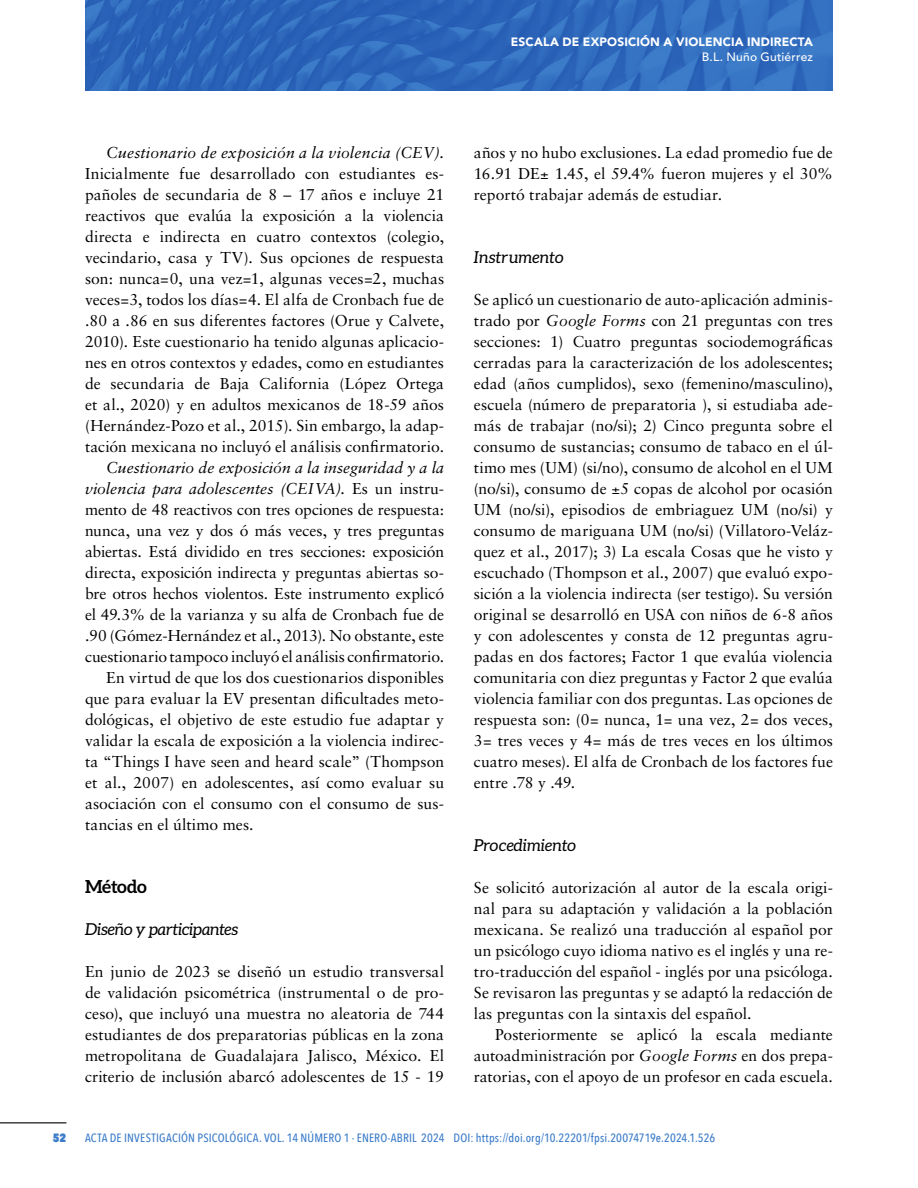
<style>
.page{position:relative;width:918px;height:1188px;background:#fff}
.page>*{position:absolute;margin:0;border:0;box-sizing:border-box;transform-origin:0 0}
.Subtitulos_1{font:700 18px "Aleo";letter-spacing:-.015em;color:#000}
.Subtitulos_2{font:italic 16.5px "Aleo";color:#000}
.Subtitulos_2A{font:italic 16.5px "Aleo";letter-spacing:-.01em;color:#000}
.TEXTO_PRIMER{font:15.75px/21px "Sabon LT Std";color:#000;text-align:justify}
.TEXTO{font:15.75px/21px "Sabon LT Std";color:#000;text-align:justify}
.t1{font:500 12px "Avenir Next Condensed";letter-spacing:.015em;color:#3c7cc9}
.t2{font:900 12px "Avenir LT Std";letter-spacing:.015em;color:#fff}
.t3{font:500 12px "Avenir LT Std";letter-spacing:.015em;color:#fff}
.t4{font:800 12px "Avenir Next Condensed";color:#3c7cc9}
.s1{font-style:italic}
</style>
<div class="page">
<img style="left:85px;top:0;width:748px;height:91px">
<hr style="left:0;top:1122px;width:66px;height:1px;background:#000">
<p class="t2" style="left:511px;top:35px;width:304px">ESCALA DE EXPOSICIÓN A VIOLENCIA INDIRECTA</p>
<p class="t3" style="left:702px;top:50px;width:113px">B.L. Nuño Gutiérrez</p>
<p class="TEXTO" style="left:85px;top:142px;width:361px;text-indent:21px"><span class="s1">Cuestionario de exposición a la violencia (CEV).<br></span>Inicialmente fue desarrollado con estudiantes es&shy;pañoles de secundaria de 8 – 17 años e incluye 21 reactivos que evalúa la exposición a la violencia directa e indirecta en cuatro contextos (colegio, vecindario, casa y TV). Sus opciones de respuesta son: nunca=0, una vez=1, algunas veces=2, muchas veces=3, todos los días=4. El alfa de Cronbach fue de .80 a .86 en sus diferentes factores (Orue y Calvete, 2010). Este cuestionario ha tenido algunas aplicacio&shy;nes en otros contextos y edades, como en estudiantes de secundaria de Baja California (López Ortega et al., 2020) y en adultos mexicanos de 18-59 años (Hernández-Pozo et al., 2015). Sin embargo, la adap&shy;tación mexicana no incluyó el análisis confirmatorio.</p>
<p class="TEXTO" style="left:85px;top:457px;width:361px;text-indent:21px"><span class="s1">Cuestionario de exposición a la inseguridad y a la violencia para adolescentes (CEIVA).</span> Es un instru&shy;mento de 48 reactivos con tres opciones de respuesta: nunca, una vez y dos ó más veces, y tres preguntas abiertas. Está dividido en tres secciones: exposición directa, exposición indirecta y preguntas abiertas so&shy;bre otros hechos violentos. Este instrumento explicó el 49.3% de la varianza y su alfa de Cronbach fue de .90 (Gómez-Hernández et al., 2013). No obstante, este cuestionario tampoco incluyó el análisis confirmatorio.</p>
<p class="TEXTO" style="left:85px;top:667px;width:361px;text-indent:21px">En virtud de que los dos cuestionarios disponibles que para evaluar la EV presentan dificultades meto&shy;dológicas, el objetivo de este estudio fue adaptar y validar la escala de exposición a la violencia indirec&shy;ta “Things I have seen and heard scale” (Thompson et al., 2007) en adolescentes, así como evaluar su asociación con el consumo con el consumo de sus&shy;tancias en el último mes.</p>
<p class="Subtitulos_1" style="left:85px;top:876px;width:63px">Método</p>
<p class="Subtitulos_2A" style="left:85px;top:920px;width:155px">Diseño y participantes</p>
<p class="TEXTO_PRIMER" style="left:85px;top:961px;width:361px">En junio de 2023 se diseñó un estudio transversal de validación psicométrica (instrumental o de pro&shy;ceso), que incluyó una muestra no aleatoria de 744 estudiantes de dos preparatorias públicas en la zona metropolitana de Guadalajara Jalisco, México. El criterio de inclusión abarcó adolescentes de 15 - 19</p>
<p class="TEXTO_PRIMER" style="left:474px;top:142px;width:361px">años y no hubo exclusiones. La edad promedio fue de 16.91 DE± 1.45, el 59.4% fueron mujeres y el 30% reportó trabajar además de estudiar.</p>
<p class="Subtitulos_2" style="left:474px;top:248px;width:91px">Instrumento</p>
<p class="TEXTO_PRIMER" style="left:474px;top:289px;width:361px">Se aplicó un cuestionario de auto-aplicación adminis&shy;trado por <span class="s1">Google Forms</span> con 21 preguntas con tres secciones: 1) Cuatro preguntas sociodemográficas cerradas para la caracterización de los adolescentes; edad (años cumplidos), sexo (femenino/masculino), escuela (número de preparatoria ), si estudiaba ade&shy;más de trabajar (no/si); 2) Cinco pregunta sobre el consumo de sustancias; consumo de tabaco en el úl&shy;timo mes (UM) (si/no), consumo de alcohol en el UM (no/si), consumo de ±5 copas de alcohol por ocasión UM (no/si), episodios de embriaguez UM (no/si) y consumo de mariguana UM (no/si) (Villatoro-Veláz&shy;quez et al., 2017); 3) La escala Cosas que he visto y escuchado (Thompson et al., 2007) que evaluó expo&shy;sición a la violencia indirecta (ser testigo). Su versión original se desarrolló en USA con niños de 6-8 años y con adolescentes y consta de 12 preguntas agru&shy;padas en dos factores; Factor 1 que evalúa violencia comunitaria con diez preguntas y Factor 2 que evalúa violencia familiar con dos preguntas. Las opciones de respuesta son: (0= nunca, 1= una vez, 2= dos veces, 3= tres veces y 4= más de tres veces en los últimos cuatro meses). El alfa de Cronbach de los factores fue entre .78 y .49.</p>
<p class="Subtitulos_2" style="left:474px;top:836px;width:104px">Procedimiento</p>
<p class="TEXTO_PRIMER" style="left:474px;top:877px;width:361px">Se solicitó autorización al autor de la escala origi&shy;nal para su adaptación y validación a la población mexicana. Se realizó una traducción al español por un psicólogo cuyo idioma nativo es el inglés y una re&shy;tro-traducción del español - inglés por una psicóloga.<br>Se revisaron las preguntas y se adaptó la redacción de las preguntas con la sintaxis del español.</p>
<p class="TEXTO" style="left:474px;top:1024px;width:361px;text-indent:21px">Posteriormente se aplicó la escala mediante autoadministración por <span class="s1">Google Forms</span> en dos prepa&shy;ratorias, con el apoyo de un profesor en cada escuela.</p>
<p class="t4" style="left:53px;top:1130px;width:15px">52</p>
<p class="t1" style="left:85px;top:1130px;width:632px">ACTA DE INVESTIGACIÓN PSICOLÓGICA. VOL. 14 NÚMERO 1 · ENERO-ABRIL 2024 DOI: https://doi.org/10.22201/fpsi.20074719e.2024.1.526</p>
</div>
